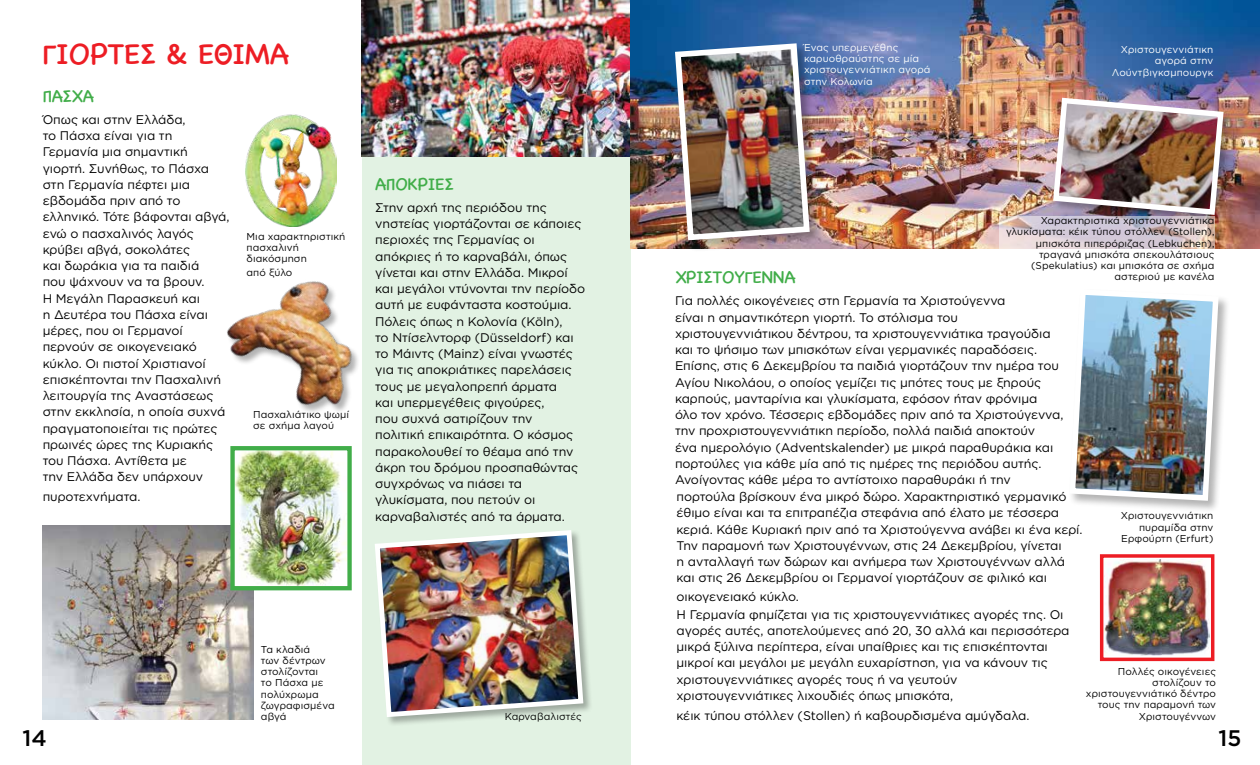
<style>
.page{position:relative;width:1260px;height:765px;background:#fff}
.page>*{position:absolute;margin:0;border:0;box-sizing:border-box;transform-origin:0 0}
.t1{font:30px "Chalkboard SE";letter-spacing:-.01em;color:#ed1d24}
.t2{font:500 22.5px "Gotham Greek";color:#000}
.t3{font:17.5px "Chalkboard SE";letter-spacing:-.01em;color:#41ad49}
.t4{font:12.5px/16.2px "Gotham Greek";letter-spacing:-.005em;color:#000}
.t5{font:10px/11.2px "Gotham Greek";letter-spacing:.01em;color:#000}
.t6{font:10px/11.2px "Gotham Greek";letter-spacing:.01em;color:#fff;text-align:right}
</style>
<div class="page">
<div style="left:362px;top:0;width:268px;height:765px;background:#e2f2e3"></div>
<img style="left:630px;top:0;width:630px;height:249px">
<img style="left:1105px;top:559px;width:104px;height:96px">
<div style="left:1100px;top:554px;width:114px;height:107px;border:3px solid #ed1d24"></div>
<div style="left:1068px;top:288px;width:162px;height:225px;background:#000;opacity:.3"></div>
<img style="left:1068px;top:288px;width:153px;height:216px">
<div style="left:1052px;top:97px;width:182px;height:128px;background:#000;opacity:.3"></div>
<img style="left:1050px;top:95px;width:177px;height:123px">
<img style="left:362px;top:0;width:268px;height:156px">
<img style="left:43px;top:526px;width:210px;height:194px">
<div style="left:374px;top:529px;width:219px;height:198px;background:#000;opacity:.3"></div>
<img style="left:374px;top:529px;width:212px;height:191px">
<img style="left:235px;top:451px;width:112px;height:134px">
<div style="left:230px;top:446px;width:122px;height:144px;border:4px solid #41ad49"></div>
<img style="left:227px;top:281px;width:131px;height:131px">
<img style="left:246px;top:114px;width:91px;height:113px">
<div style="left:675px;top:43px;width:146px;height:209px;background:#000;opacity:.3"></div>
<img style="left:672px;top:40px;width:141px;height:203px">
<svg style="left:999px;top:217px;width:215px;height:32px;background:#d7cad1"></svg>
<h1 class="t1" style="left:43px;top:28px;width:248px">ΓΙΟΡΤΈΣ &amp; ΈΘΙΜΑ</h1>
<h3 class="t3" style="left:43px;top:81px;width:53px">ΠΆΣΧΑ</h3>
<p class="t4" style="left:43px;top:111px;width:188px">Όπως και στην Ελλάδα,<br>το Πάσχα είναι για τη<br>Γερμανία μια σημαντική γιορτή. Συνήθως, το Πάσχα στη Γερμανία πέφτει μια εβδομάδα πριν από το ελληνικό. Τότε βάφονται αβγά, ενώ ο πασχαλινός λαγός κρύβει αβγά, σοκολάτες<br>και δωράκια για τα παιδιά<br>που ψάχνουν να τα βρουν.<br>Η Μεγάλη Παρασκευή και<br>η Δευτέρα του Πάσχα είναι μέρες, που οι Γερμανοί περνούν σε οικογενειακό κύκλο. Οι πιστοί Χριστιανοί επισκέπτονται την Πασχαλινή λειτουργία της Αναστάσεως στην εκκλησία, η οποία συχνά πραγματοποιείται τις πρώτες πρωινές ώρες της Κυριακής του Πάσχα. Αντίθετα με<br>την Ελλάδα δεν υπάρχουν</p>
<p class="t4" style="left:43px;top:489px;width:99px">πυροτεχνήματα.</p>
<p class="t5" style="left:247px;top:230px;width:100px">Μια χαρακτηριστική πασχαλινή διακόσμηση</p>
<p class="t5" style="left:247px;top:267px;width:47px">από ξύλο</p>
<p class="t5" style="left:253px;top:409px;width:98px">Πασχαλιάτικο ψωμί σε σχήμα λαγού</p>
<h3 class="t3" style="left:375px;top:169px;width:80px">ΑΠΌΚΡΙΕΣ</h3>
<p class="t4" style="left:375px;top:199px;width:212px">Στην αρχή της περιόδου της νηστείας γιορτάζονται σε κάποιες περιοχές της Γερμανίας οι απόκριες ή το καρναβάλι, όπως γίνεται και στην Ελλάδα. Μικροί και μεγάλοι ντύνονται την περίοδο αυτή με ευφάνταστα κοστούμια.<br>Πόλεις όπως η Κολονία (Köln),<br>το Ντίσελντορφ (Düsseldorf) και το Μάιντς (Mainz) είναι γνωστές για τις αποκριάτικες παρελάσεις τους με μεγαλοπρεπή άρματα<br>και υπερμεγέθεις φιγούρες,<br>που συχνά σατιρίζουν την<br>πολιτική επικαιρότητα. Ο κόσμος παρακολουθεί το θέαμα από την άκρη του δρόμου προσπαθώντας συγχρόνως να πιάσει τα γλυκίσματα, που πετούν οι καρναβαλιστές από τα άρματα.</p>
<p class="t5" style="left:261px;top:643px;width:75px">Τα κλαδιά<br>των δέντρων στολίζονται<br>το Πάσχα με πολύχρωμα ζωγραφισμένα αβγά</p>
<p class="t5" style="left:505px;top:711px;width:79px">Καρναβαλιστές</p>
<p class="t6" style="left:804px;top:41px;width:128px;text-align:left">Ένας υπερμεγέθης καρυοθραύστης σε μία χριστουγεννιάτικη αγορά στην Κολωνία</p>
<p class="t6" style="left:1112px;top:44px;width:103px">Xριστουγεννιάτικη αγορά στην<br>Λούντβιγκσμπουργκ</p>
<p class="t5" style="left:1006px;top:215px;width:210px;text-align:right">Χαρακτηριστικά χριστουγεννιάτικα γλυκίσματα: κέικ τύπου στόλλεν (Stollen), μπισκότα πιπερόριζας (Lebkuchen), τραγανά μπισκότα σπεκουλάτσιους (Spekulatius) και μπισκότα σε σχήμα αστεριού με κανέλα</p>
<h3 class="t3" style="left:675px;top:262px;width:122px">ΧΡΙΣΤΟΎΓΕΝΝΑ</h3>
<p class="t4" style="left:675px;top:293px;width:390px">Για πολλές οικογένειες στη Γερμανία τα Χριστούγεννα<br>είναι η σημαντικότερη γιορτή. Το στόλισμα του χριστουγεννιάτικου δέντρου, τα χριστουγεννιάτικα τραγούδια και το ψήσιμο των μπισκότων είναι γερμανικές παραδόσεις.<br>Επίσης, στις 6 Δεκεμβρίου τα παιδιά γιορτάζουν την ημέρα του Αγίου Νικολάου, ο οποίος γεμίζει τις μπότες τους με ξηρούς καρπούς, μανταρίνια και γλυκίσματα, εφόσον ήταν φρόνιμα<br>όλο τον χρόνο. Τέσσερις εβδομάδες πριν από τα Χριστούγεννα, την προχριστουγεννιάτικη περίοδο, πολλά παιδιά αποκτούν<br>ένα ημερολόγιο (Adventskalender) με μικρά παραθυράκια και πορτούλες για κάθε μία από τις ημέρες της περιόδου αυτής.<br>Ανοίγοντας κάθε μέρα το αντίστοιχο παραθυράκι ή την</p>
<p class="t4" style="left:677px;top:488px;width:407px">πορτούλα βρίσκουν ένα μικρό δώρο. Χαρακτηριστικό γερμανικό έθιμο είναι και τα επιτραπέζια στεφάνια από έλατο με τέσσερα κεριά. Κάθε Κυριακή πριν από τα Χριστούγεννα ανάβει κι ένα κερί.<br>Την παραμονή των Χριστουγέννων, στις 24 Δεκεμβρίου, γίνεται<br>η ανταλλαγή των δώρων και ανήμερα των Χριστουγέννων αλλά και στις 26 Δεκεμβρίου οι Γερμανοί γιορτάζουν σε φιλικό και</p>
<p class="t4" style="left:677px;top:588px;width:389px;line-height:17.5px">οικογενειακό κύκλο.<br>Η Γερμανία φημίζεται για τις χριστουγεννιάτικες αγορές της. Οι</p>
<p class="t4" style="left:677px;top:622px;width:395px">αγορές αυτές, αποτελούμενες από 20, 30 αλλά και περισσότερα μικρά ξύλινα περίπτερα, είναι υπαίθριες και τις επισκέπτονται μικροί και μεγάλοι με μεγάλη ευχαρίστηση, για να κάνουν τις χριστουγεννιάτικες αγορές τους ή να γευτούν χριστουγεννιάτικες λιχουδιές όπως μπισκότα,</p>
<p class="t4" style="left:677px;top:707px;width:354px">κέικ τύπου στόλλεν (Stollen) ή καβουρδισμένα αμύγδαλα.</p>
<p class="t5" style="left:1121px;top:510px;width:94px;text-align:right">Χριστουγεννιάτικη πυραμίδα στην<br>Ερφούρτη (Erfurt)</p>
<p class="t5" style="left:1086px;top:665px;width:132px;text-align:right">Πολλές οικογένειες στολίζουν το χριστουγεννιάτικό δέντρο τους την παραμονή των<br>Χριστουγέννων</p>
<h2 class="t2" style="left:22px;top:726px;width:26px">14</h2>
<h2 class="t2" style="left:1219px;top:726px;width:24px">15</h2>
</div>
